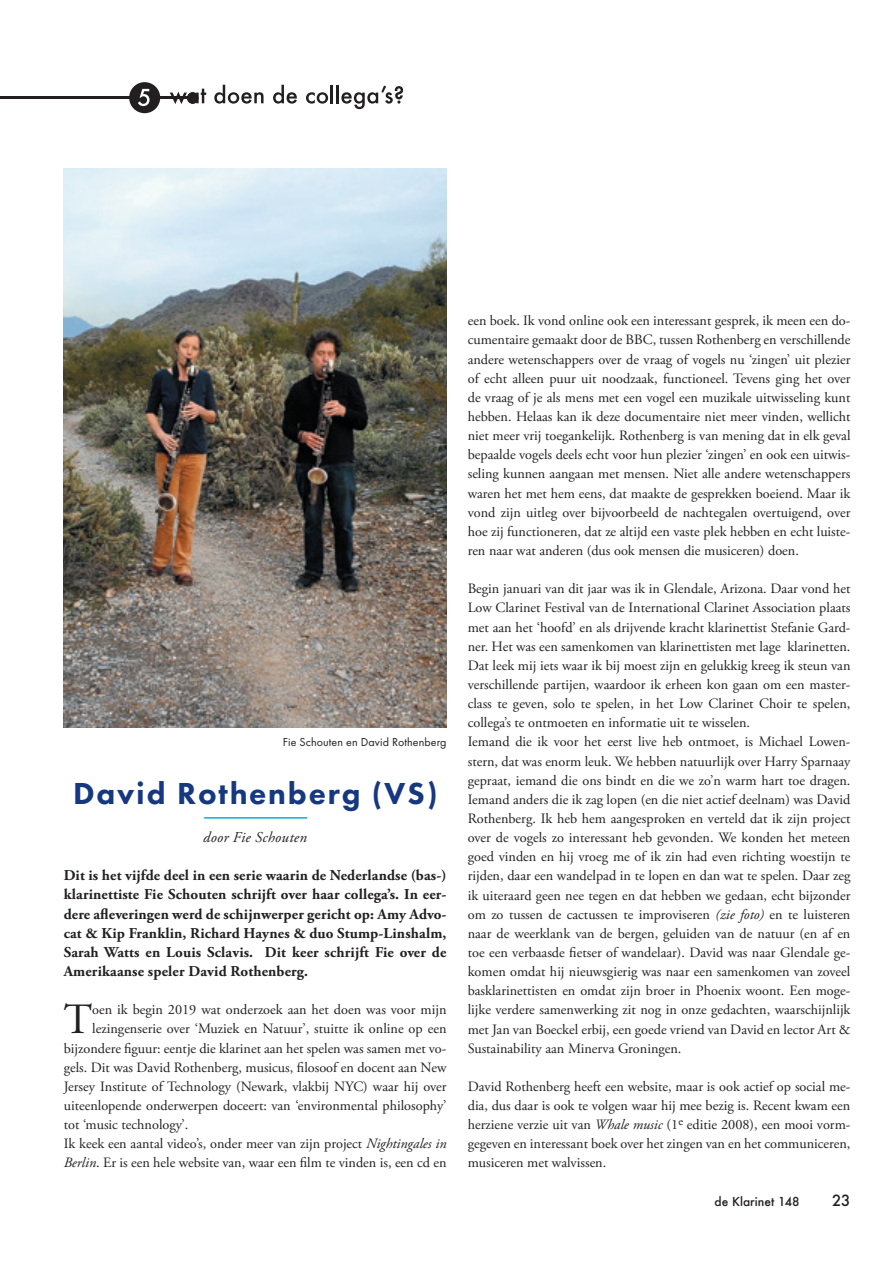
<style>
.page{position:relative;width:893px;height:1263px;background:#fff}
.page>*{position:absolute;margin:0;border:0;box-sizing:border-box;transform-origin:0 0}
.t1{font:43.05px "Adobe Garamond Pro";color:#231f20}
.t2{font:800 31.5px "Futura PT";letter-spacing:.06em;color:#163880}
.t3{font:700 15px/19.2px "Adobe Garamond Pro";letter-spacing:.01em;color:#231f20;text-align:justify}
.t4{font:italic 15px "Adobe Garamond Pro";letter-spacing:.02em;color:#231f20}
.t5{font:500 15px "Futura";color:#231f20}
.t6{font:14.25px/19.2px "Adobe Garamond Pro";color:#231f20;text-align:justify}
.t7{font:12px "Futura PT";letter-spacing:.01em;color:#231f20}
.t8{font:500 12px "Futura";color:#231f20}
.s1{font-style:italic}
</style>
<div class="page">
<hr style="left:0;top:97px;width:193px;height:2px;background:#231f20">
<div style="left:129px;top:82px;width:31px;height:31px;background:#231f20;border-radius:50%"></div>
<svg style="left:170px;top:89px;width:36px;height:15px"></svg>
<svg style="left:214px;top:85px;width:50px;height:19px"></svg>
<svg style="left:273px;top:85px;width:24px;height:19px"></svg>
<svg style="left:306px;top:85px;width:27px;height:19px"></svg>
<hr style="left:336px;top:85px;width:3px;height:18px;background:#231f20">
<svg style="left:341px;top:86px;width:62px;height:23px"></svg>
<svg style="left:138px;top:89px;width:12px;height:17px"></svg>
<img style="left:64px;top:169px;width:382px;height:558px">
<hr style="left:204px;top:817px;width:103px;height:2px;background:#00b2d9">
<p class="t7" style="left:283px;top:735px;width:165px">Fie Schouten en David Rothenberg</p>
<h2 class="t2" style="left:73px;top:773px;width:366px">David Rothenberg (VS)</h2>
<p class="t4" style="left:203px;top:828px;width:105px">door Fie Schouten</p>
<p class="t3" style="left:64px;top:866px;width:384px">Dit is het vijfde deel in een serie waarin de Nederlandse (bas-) klarinettiste Fie Schouten schrijft over haar collega’s. In eer&shy;dere afleveringen werd de schijnwerper gericht op: Amy Advo&shy;cat &amp; Kip Franklin, Richard Haynes &amp; duo Stump-Linshalm, Sarah Watts en Louis Sclavis. Dit keer schrijft Fie over de Amerikaanse speler David Rothenberg.</p>
<h1 class="t1" style="left:64px;top:994px;width:30px">T</h1>
<p class="t6" style="left:92px;top:1000px;width:356px">oen ik begin 2019 wat onderzoek aan het doen was voor mijn</p>
<p class="t6" style="left:92px;top:1020px;width:356px">lezingenserie over ‘Muziek en Natuur’, stuitte ik online op een</p>
<p class="t6" style="left:64px;top:1039px;width:384px">bijzondere figuur: eentje die klarinet aan het spelen was samen met vo-</p>
<p class="t6" style="left:64px;top:1058px;width:384px">gels. Dit was David Rothenberg, musicus, filosoof en docent aan New</p>
<p class="t6" style="left:64px;top:1077px;width:384px">Jersey Institute of Technology (Newark, vlakbij NYC) waar hij over</p>
<p class="t6" style="left:64px;top:1096px;width:384px">uiteenlopende onderwerpen doceert: van ‘environmental philosophy’</p>
<p class="t6" style="left:64px;top:1115px;width:126px">tot ‘music technology’.</p>
<p class="t6" style="left:64px;top:1134px;width:384px">Ik keek een aantal video’s, onder meer van zijn project <span class="s1">Nightingales in</span></p>
<p class="t6" style="left:64px;top:1154px;width:384px"><span class="s1">Berlin</span>. Er is een hele website van, waar een film te vinden is, een cd en</p>
<p class="t6" style="left:468px;top:312px;width:384px">een boek. Ik vond online ook een interessant gesprek, ik meen een do&shy;cumentaire gemaakt door de BBC, tussen Rothenberg en verschillende andere wetenschappers over de vraag of vogels nu ‘zingen’ uit plezier of echt alleen puur uit noodzaak, functioneel. Tevens ging het over de vraag of je als mens met een vogel een muzikale uitwisseling kunt hebben. Helaas kan ik deze documentaire niet meer vinden, wellicht niet meer vrij toegankelijk. Rothenberg is van mening dat in elk geval bepaalde vogels deels echt voor hun plezier ‘zingen’ en ook een uitwis&shy;seling kunnen aangaan met mensen. Niet alle andere wetenschappers waren het met hem eens, dat maakte de gesprekken boeiend. Maar ik vond zijn uitleg over bijvoorbeeld de nachtegalen overtuigend, over hoe zij functioneren, dat ze altijd een vaste plek hebben en echt luiste&shy;ren naar wat anderen (dus ook mensen die musiceren) doen.</p>
<p class="t6" style="left:468px;top:580px;width:384px;text-align:left">Begin januari van dit jaar was ik in Glendale, Arizona. Daar vond het Low Clarinet Festival van de International Clarinet Association plaats met aan het ‘hoofd’ en als drijvende kracht klarinettist Stefanie Gard&shy;ner. Het was een samenkomen van klarinettisten met lage klarinetten.<br>Dat leek mij iets waar ik bij moest zijn en gelukkig kreeg ik steun van verschillende partijen, waardoor ik erheen kon gaan om een master&shy;class te geven, solo te spelen, in het Low Clarinet Choir te spelen, collega’s te ontmoeten en informatie uit te wisselen.<br>Iemand die ik voor het eerst live heb ontmoet, is Michael Lowen&shy;stern, dat was enorm leuk. We hebben natuurlijk over Harry Sparnaay gepraat, iemand die ons bindt en die we zo’n warm hart toe dragen.<br>Iemand anders die ik zag lopen (en die niet actief deelnam) was David Rothenberg. Ik heb hem aangesproken en verteld dat ik zijn project over de vogels zo interessant heb gevonden. We konden het meteen goed vinden en hij vroeg me of ik zin had even richting woestijn te rijden, daar een wandelpad in te lopen en dan wat te spelen. Daar zeg ik uiteraard geen nee tegen en dat hebben we gedaan, echt bijzonder om zo tussen de cactussen te improviseren <span class="s1">(zie foto)</span> en te luisteren naar de weerklank van de bergen, geluiden van de natuur (en af en toe een verbaasde fietser of wandelaar). David was naar Glendale ge&shy;komen omdat hij nieuwsgierig was naar een samenkomen van zoveel basklarinettisten en omdat zijn broer in Phoenix woont. Een moge&shy;lijke verdere samenwerking zit nog in onze gedachten, waarschijnlijk met Jan van Boeckel erbij, een goede vriend van David en lector Art &amp; Sustainability aan Minerva Groningen.</p>
<p class="t6" style="left:468px;top:1077px;width:384px">David Rothenberg heeft een website, maar is ook actief op social me&shy;dia, dus daar is ook te volgen waar hij mee bezig is. Recent kwam een herziene verzie uit van <span class="s1">Whale music</span> (1<sup>e</sup> editie 2008), een mooi vorm&shy;gegeven en interessant boek over het zingen van en het communiceren, musiceren met walvissen.</p>
<p class="t8" style="left:715px;top:1193px;width:86px">de Klarinet 148</p>
<p class="t5" style="left:832px;top:1190px;width:20px">23</p>
</div>
